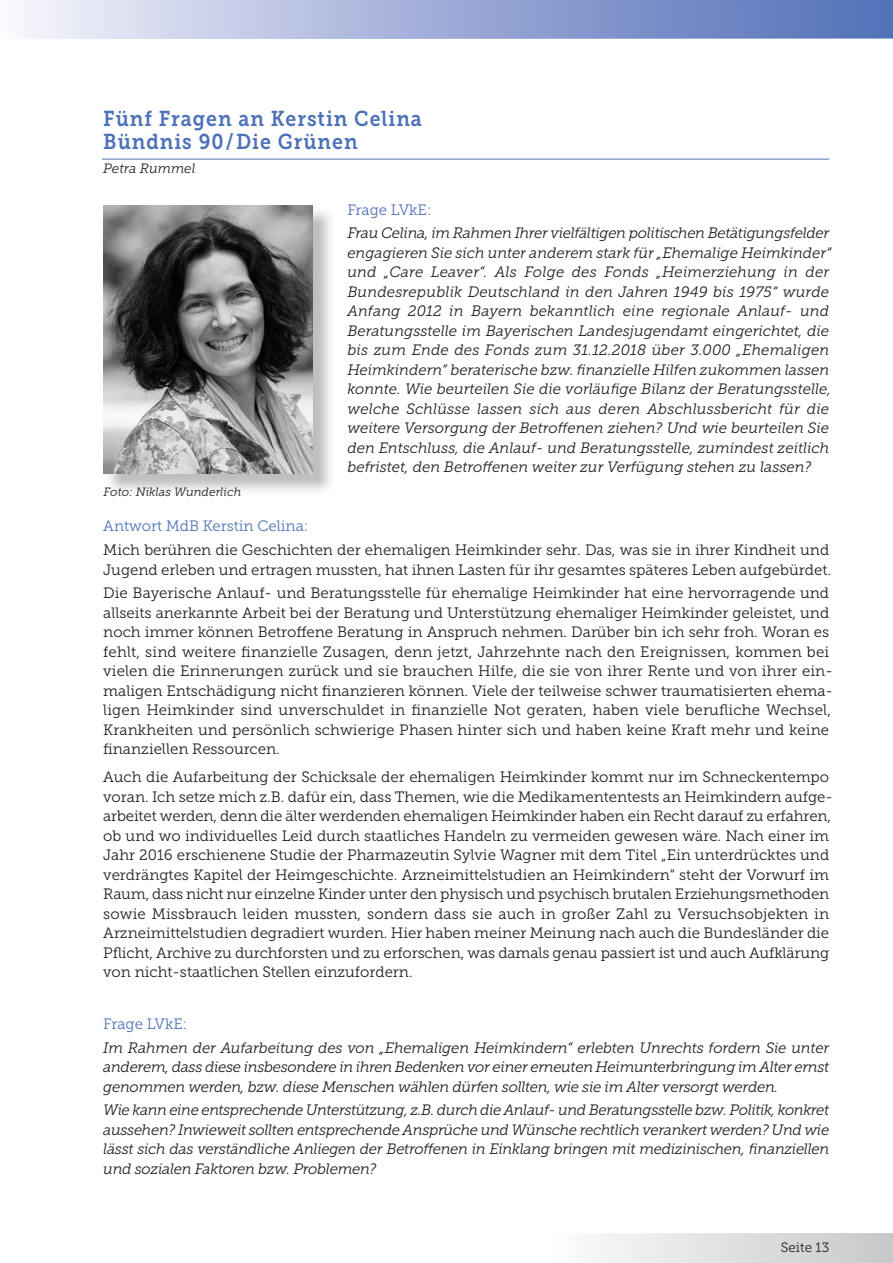
<style>
.page{position:relative;width:893px;height:1263px;background:#fff}
.page>*{position:absolute;margin:0;border:0;box-sizing:border-box;transform-origin:0 0}
.t1{font:21.45px/22.5px "Museo Slab 700";letter-spacing:.05em;color:#4e72b8;scale:.91 1}
.t2{font:15px/19.5px "Museo Slab 300";color:#231f20}
.t3{font:italic 15px/19.5px "Museo Slab 300";color:#231f20;text-align:justify}
.t4{font:15px "Museo Slab 300";color:#4e72b8}
.t5{font:italic 13.5px "Museo Slab 300";color:#231f20}
.t6{font:13.5px "Museo Slab 300";color:#231f20}
.t7{font:italic 12px "Museo Slab 300";color:#231f20}
</style>
<div class="page">
<div style="left:553px;top:1233px;width:340px;height:30px;background:linear-gradient(to right,#fbfcfc,#c6c8ca)"></div>
<hr style="left:102px;top:159px;width:727px;height:1px;background:#4e72b8">
<svg style="left:23px;top:0;width:870px;height:39px;background:#9eadd7"></svg>
<img style="left:103px;top:205px;width:228px;height:286px">
<img style="left:104px;top:206px;width:209px;height:268px">
<h1 class="t1" style="left:103px;top:110px;width:352px">Fünf Fragen an Kerstin Celina<br>Bündnis 90/Die Grünen</h1>
<p class="t5" style="left:103px;top:163px;width:94px">Petra Rummel</p>
<p class="t4" style="left:347px;top:204px;width:86px">Frage LVkE:</p>
<p class="t3" style="left:347px;top:225px;width:486px;text-align:left">Frau Celina, im Rahmen Ihrer vielfältigen politischen Betätigungsfelder engagieren Sie sich unter anderem stark für „Ehemalige Heimkinder“ und „Care Leaver“. Als Folge des Fonds „Heimerziehung in der Bundesrepublik Deutschland in den Jahren 1949 bis 1975“ wurde Anfang 2012 in Bayern bekanntlich eine regionale Anlauf- und Beratungsstelle im Bayerischen Landesjugendamt eingerichtet, die bis zum Ende des Fonds zum 31.12.2018 über 3.000 „Ehemaligen Heimkindern“ beraterische bzw. finanzielle Hilfen zukommen lassen konnte. Wie beurteilen Sie die vorläufige Bilanz der Beratungsstelle, welche Schlüsse lassen sich aus deren Abschlussbericht für die weitere Versorgung der Betroffenen ziehen? Und wie beurteilen Sie den Entschluss, die Anlauf- und Beratungsstelle, zumindest zeitlich befristet, den Betroffenen weiter zur Verfügung stehen zu lassen?</p>
<p class="t7" style="left:104px;top:488px;width:139px">Foto: Niklas Wunderlich</p>
<p class="t4" style="left:103px;top:521px;width:207px">Antwort MdB Kerstin Celina:</p>
<p class="t2" style="left:103px;top:542px;width:729px">Mich berühren die Geschichten der ehemaligen Heimkinder sehr. Das, was sie in ihrer Kindheit und<br>Jugend erleben und ertragen mussten, hat ihnen Lasten für ihr gesamtes späteres Leben aufgebürdet.</p>
<p class="t2" style="left:103px;top:585px;width:731px">Die Bayerische Anlauf- und Beratungsstelle für ehemalige Heimkinder hat eine hervorragende und allseits anerkannte Arbeit bei der Beratung und Unterstützung ehemaliger Heimkinder geleistet, und noch immer können Betroffene Beratung in Anspruch nehmen. Darüber bin ich sehr froh. Woran es fehlt, sind weitere finanzielle Zusagen, denn jetzt, Jahrzehnte nach den Ereignissen, kommen bei vielen die Erinnerungen zurück und sie brauchen Hilfe, die sie von ihrer Rente und von ihrer ein - maligen Entschädigung nicht finanzieren können. Viele der teilweise schwer traumatisierten ehema&shy;ligen Heimkinder sind unverschuldet in finanzielle Not geraten, haben viele berufliche Wechsel, Krankheiten und persönlich schwierige Phasen hinter sich und haben keine Kraft mehr und keine finanziellen Ressourcen.</p>
<p class="t2" style="left:103px;top:769px;width:731px">Auch die Aufarbeitung der Schicksale der ehemaligen Heimkinder kommt nur im Schneckentempo voran. Ich setze mich z.B. dafür ein, dass Themen, wie die Medikamententests an Heimkindern aufge&shy;arbeitet werden, denn die älter werdenden ehemaligen Heimkinder haben ein Recht darauf zu erfahren, ob und wo individuelles Leid durch staatliches Handeln zu vermeiden gewesen wäre. Nach einer im Jahr 2016 erschienene Studie der Pharmazeutin Sylvie Wagner mit dem Titel „Ein unterdrücktes und verdrängtes Kapitel der Heimgeschichte. Arzneimittelstudien an Heimkindern“ steht der Vorwurf im Raum, dass nicht nur einzelne Kinder unter den physisch und psychisch brutalen Erziehungsmethoden sowie Missbrauch leiden mussten, sondern dass sie auch in großer Zahl zu Versuchsobjekten in Arzneimittelstudien degradiert wurden. Hier haben meiner Meinung nach auch die Bundesländer die Pflicht, Archive zu durchforsten und zu erforschen, was damals genau passiert ist und auch Aufklärung von nicht-staatlichen Stellen einzufordern.</p>
<p class="t4" style="left:103px;top:1018px;width:86px">Frage LVkE:</p>
<p class="t3" style="left:103px;top:1039px;width:727px">Im Rahmen der Aufarbeitung des von „Ehemaligen Heimkindern“ erlebten Unrechts fordern Sie unter anderem, dass diese insbesondere in ihren Bedenken vor einer erneuten Heimunterbringung im Alter ernst genommen werden, bzw. diese Menschen wählen dürfen sollten, wie sie im Alter versorgt werden.</p>
<p class="t3" style="left:103px;top:1102px;width:727px">Wie kann eine entsprechende Unterstützung, z.B. durch die Anlauf- und Beratungsstelle bzw. Politik, konkret aussehen? Inwieweit sollten entsprechende Ansprüche und Wünsche rechtlich verankert werden? Und wie lässt sich das verständliche Anliegen der Betroffenen in Einklang bringen mit medizinischen, finanziellen und sozialen Faktoren bzw. Problemen?</p>
<p class="t6" style="left:781px;top:1243px;width:50px">Seite 13</p>
</div>
